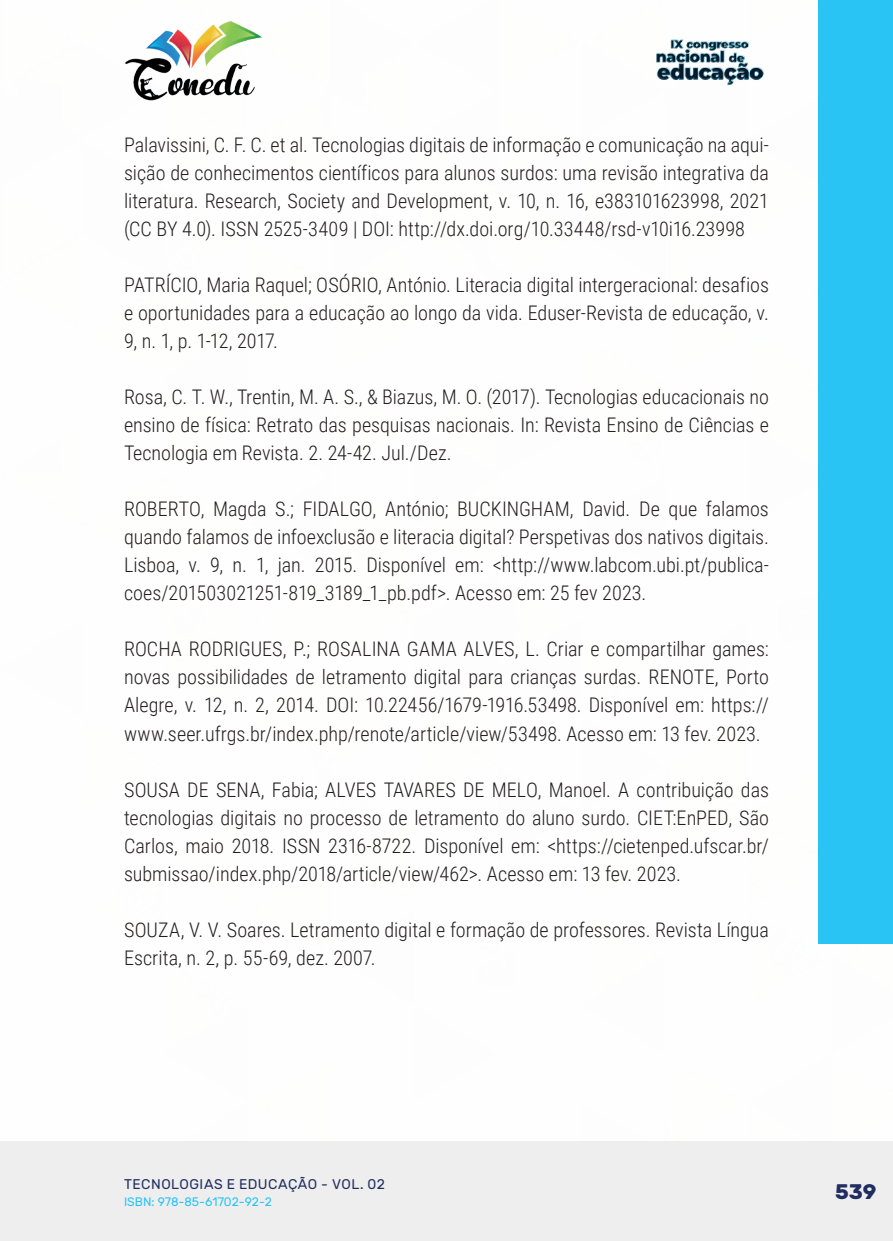
<style>
.page{position:relative;width:893px;height:1241px;background:#fff}
.page>*{position:absolute;margin:0;border:0;box-sizing:border-box;transform-origin:0 0}
.t1{font:700 21px "Rubik";color:#202d5e}
._17_REFERENCIAS{font:300 20.12px/28px "Roboto Condensed";color:#231f20;text-align:justify}
.t2{font:14px "Rubik";letter-spacing:.035em;color:#202d5e}
.t3{font:12.25px "Rubik";color:#29c4f3}
</style>
<div class="page">
<div style="left:0;top:1141px;width:893px;height:99px;background:#eeeeef"></div>
<div style="left:819px;top:0;width:74px;height:943px;background:#29c4f3"></div>
<img style="left:125px;top:20px;width:137px;height:81px">
<img style="left:656px;top:39px;width:108px;height:46px">
<p class="_17_REFERENCIAS" style="left:124px;top:130px;width:646px">Palavissini, C. F. C. et al. Tecnologias digitais de informação e comunicação na aqui&shy;sição de conhecimentos científicos para alunos surdos: uma revisão integrativa da literatura. Research, Society and Development, v. 10, n. 16, e383101623998, 2021 (CC BY 4.0). ISSN 2525-3409 | DOI: http://dx.doi.org/10.33448/rsd-v10i16.23998</p>
<p class="_17_REFERENCIAS" style="left:124px;top:270px;width:646px">PATRÍCIO, Maria Raquel; OSÓRIO, António. Literacia digital intergeracional: desafios e oportunidades para a educação ao longo da vida. Eduser-Revista de educação, v.<br>9, n. 1, p. 1-12, 2017.</p>
<p class="_17_REFERENCIAS" style="left:124px;top:382px;width:646px">Rosa, C. T. W., Trentin, M. A. S., &amp; Biazus, M. O. (2017). Tecnologias educacionais no ensino de física: Retrato das pesquisas nacionais. In: Revista Ensino de Ciências e Tecnologia em Revista. 2. 24-42. Jul./Dez.</p>
<p class="_17_REFERENCIAS" style="left:124px;top:494px;width:646px">ROBERTO, Magda S.; FIDALGO, António; BUCKINGHAM, David. De que falamos quando falamos de infoexclusão e literacia digital? Perspetivas dos nativos digitais.<br>Lisboa, v. 9, n. 1, jan. 2015. Disponível em: &lt;http://www.labcom.ubi.pt/publica&shy;coes/201503021251-819_3189_1_pb.pdf&gt;. Acesso em: 25 fev 2023.</p>
<p class="_17_REFERENCIAS" style="left:124px;top:634px;width:646px">ROCHA RODRIGUES, P.; ROSALINA GAMA ALVES, L. Criar e compartilhar games: novas possibilidades de letramento digital para crianças surdas. RENOTE, Porto Alegre, v. 12, n. 2, 2014. DOI: 10.22456/1679-1916.53498. Disponível em: https:// www.seer.ufrgs.br/index.php/renote/article/view/53498. Acesso em: 13 fev. 2023.</p>
<p class="_17_REFERENCIAS" style="left:124px;top:774px;width:646px">SOUSA DE SENA, Fabia; ALVES TAVARES DE MELO, Manoel. A contribuição das tecnologias digitais no processo de letramento do aluno surdo. CIET:EnPED, São Carlos, maio 2018. ISSN 2316-8722. Disponível em: &lt;https://cietenped.ufscar.br/ submissao/index.php/2018/article/view/462&gt;. Acesso em: 13 fev. 2023.</p>
<p class="_17_REFERENCIAS" style="left:124px;top:914px;width:646px">SOUZA, V. V. Soares. Letramento digital e formação de professores. Revista Língua<br>Escrita, n. 2, p. 55-69, dez. 2007.</p>
<p class="t2" style="left:124px;top:1175px;width:263px">TECNOLOGIAS E EDUCAÇÃO - VOL. 02</p>
<p class="t3" style="left:124px;top:1194px;width:150px">ISBN: 978-85-61702-92-2</p>
<p class="t1" style="left:835px;top:1179px;width:43px">539</p>
</div>
